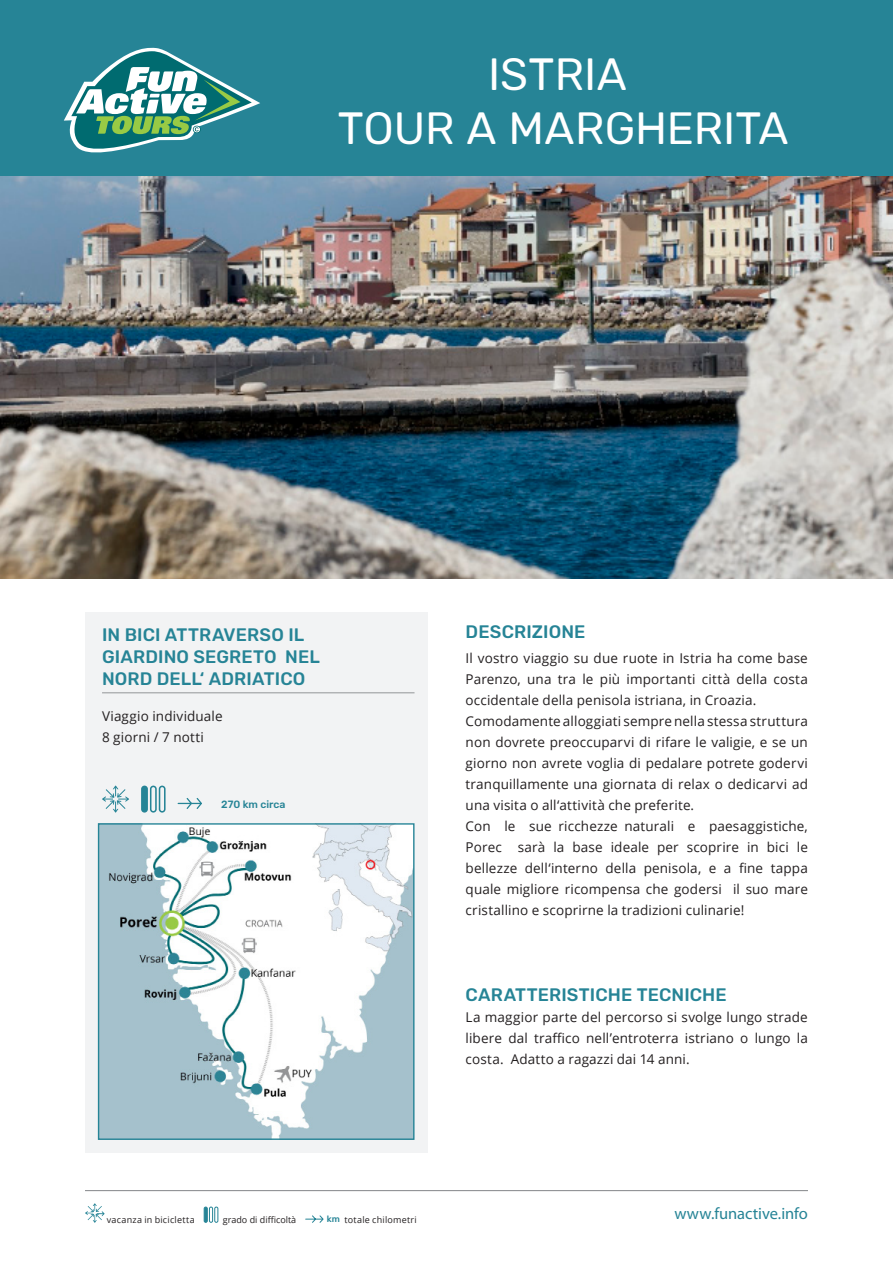
<style>
.page{position:relative;width:893px;height:1263px;background:#fff}
.page>*{position:absolute;margin:0;border:0;box-sizing:border-box;transform-origin:0 0}
.H1_Rubik_regular_30{font:45px "Rubik";letter-spacing:-.005em;color:#fff}
.Teaser_Rubik_medium{font:500 18px/21.6px "Rubik";letter-spacing:.005em;color:#268496}
.T_Open_Sans_9_14{font:500 18px "Rubik";letter-spacing:.005em;color:#268496}
.t1{font:16.5px "Myriad Pro";letter-spacing:-.005em;color:#268496}
.T_Open_Sans_9_14-2{font:13.5px/21px "Open Sans";letter-spacing:.01em;color:#231f20;text-align:justify}
.t2{font:500 10.5px "Rubik";color:#268496}
.T_Open_Sans_9_14-3{font:9px "Open Sans";letter-spacing:.025em;color:#231f20}
.T_Open_Sans_9_14-4{font:9px "Open Sans";color:#231f20}
.t3{font:500 9px "Rubik";color:#268496}
</style>
<div class="page">
<hr style="left:85px;top:1190px;width:723px;height:1px;background:#939598">
<svg style="left:85px;top:1203px;width:20px;height:20px"></svg>
<div style="left:214px;top:1206px;width:4px;height:17px;border:1px solid #268496;border-radius:2px"></div>
<div style="left:209px;top:1206px;width:4px;height:17px;border:1px solid #268496;border-radius:2px"></div>
<div style="left:204px;top:1206px;width:4px;height:17px;border:1px solid #268496;border-radius:2px"></div>
<svg style="left:305px;top:1215px;width:19px;height:8px"></svg>
<img style="left:0;top:175px;width:893px;height:403px">
<div style="left:85px;top:613px;width:342px;height:540px;background:#f2f3f4"></div>
<hr style="left:102px;top:692px;width:313px;height:1px;background:#939598">
<svg style="left:102px;top:785px;width:27px;height:28px"></svg>
<svg style="left:149px;top:785px;width:17px;height:28px"></svg>
<div style="left:142px;top:786px;width:5px;height:26px;background:#268496;border-radius:3px"></div>
<div style="left:141px;top:785px;width:7px;height:27px;border:2px solid #268496;border-radius:3px"></div>
<svg style="left:177px;top:798px;width:25px;height:11px"></svg>
<img style="left:100px;top:825px;width:313px;height:313px">
<div style="left:98px;top:823px;width:317px;height:317px;border:1px solid #268496"></div>
<div style="left:0;top:0;width:893px;height:175px;background:#268496"></div>
<svg style="left:64px;top:48px;width:196px;height:105px"></svg>
<p class="H1_Rubik_regular_30" style="left:488px;top:49px;width:140px">ISTRIA</p>
<p class="H1_Rubik_regular_30" style="left:338px;top:103px;width:452px">TOUR A MARGHERITA</p>
<p class="Teaser_Rubik_medium" style="left:102px;top:625px;width:219px">IN BICI ATTRAVERSO IL<br>GIARDINO SEGRETO NEL<br>NORD DELL‘ ADRIATICO</p>
<p class="T_Open_Sans_9_14-2" style="left:102px;top:705px;width:122px">Viaggio individuale<br>8 giorni / 7 notti</p>
<p class="t2" style="left:221px;top:798px;width:66px">270 km circa</p>
<p class="Teaser_Rubik_medium" style="left:466px;top:622px;width:121px">DESCRIZIONE</p>
<p class="T_Open_Sans_9_14-2" style="left:466px;top:648px;width:344px">Il vostro viaggio su due ruote in Istria ha come base Parenzo, una tra le più importanti città della costa occidentale della penisola istriana, in Croazia.</p>
<p class="T_Open_Sans_9_14-2" style="left:466px;top:711px;width:344px">Comodamente alloggiati sempre nella stessa struttura non dovrete preoccuparvi di rifare le valigie, e se un giorno non avrete voglia di pedalare potrete godervi tranquillamente una giornata di relax o dedicarvi ad una visita o all‘attività che preferite.</p>
<p class="T_Open_Sans_9_14-2" style="left:466px;top:816px;width:344px">Con le sue ricchezze naturali e paesaggistiche, Porec sarà la base ideale per scoprire in bici le bellezze dell‘interno della penisola, e a fine tappa quale migliore ricompensa che godersi il suo mare cristallino e scoprirne la tradizioni culinarie!</p>
<p class="T_Open_Sans_9_14" style="left:466px;top:984px;width:263px">CARATTERISTICHE TECNICHE</p>
<p class="T_Open_Sans_9_14-2" style="left:466px;top:1006px;width:344px">La maggior parte del percorso si svolge lungo strade libere dal traffico nell’entroterra istriano o lungo la costa. Adatto a ragazzi dai 14 anni.</p>
<p class="T_Open_Sans_9_14-3" style="left:107px;top:1213px;width:89px">vacanza in bicicletta</p>
<p class="T_Open_Sans_9_14-4" style="left:223px;top:1213px;width:75px">grado di difficoltà</p>
<p class="t3" style="left:327px;top:1214px;width:15px">km</p>
<p class="T_Open_Sans_9_14-3" style="left:345px;top:1213px;width:74px">totale chilometri</p>
<p class="t1" style="left:674px;top:1203px;width:135px">www.funactive.info</p>
</div>
